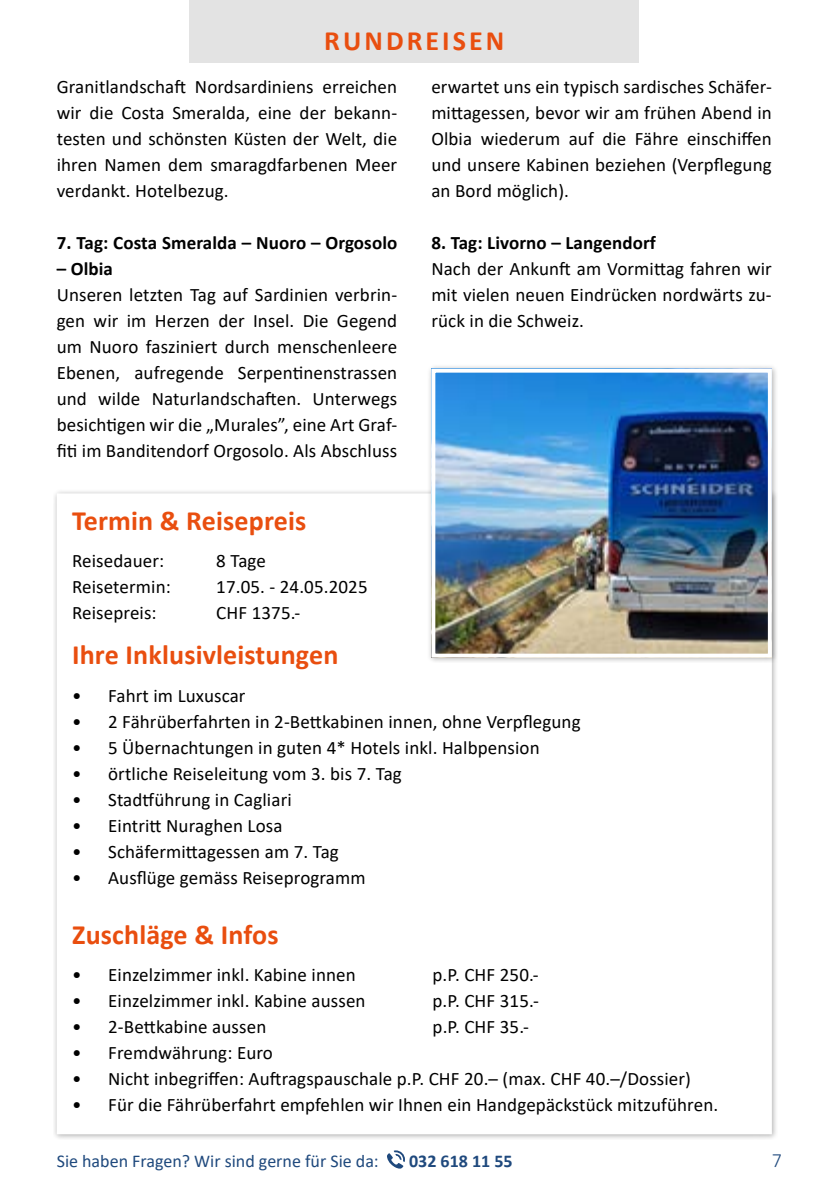
<style>
.page{position:relative;width:840px;height:1191px;background:#fff}
.page>*{position:absolute;margin:0;border:0;box-sizing:border-box;transform-origin:0 0}
.t1{font:700 28px "Calibri";letter-spacing:.005em;color:#e94e0f}
.t2{font:700 28px "Calibri";letter-spacing:.11em;color:#e94e0f}
.t3{font:300 20px "Calibri";color:#1f497d}
.t4{font:19px/26px "Calibri";letter-spacing:.005em;color:#000;text-align:justify}
.t5{font:700 19px "Calibri";letter-spacing:.005em;color:#000}
.t6{font:18px "Calibri";color:#1f497d}
.t7{font:700 18px "Calibri";color:#1f497d}
</style>
<div class="page">
<svg style="left:387px;top:1150px;width:18px;height:19px"></svg>
<div style="left:189px;top:0;width:449px;height:62px;background:#e3e3e3"></div>
<div style="left:53px;top:489px;width:724px;height:650px;background:#000;opacity:.3"></div>
<div style="left:59px;top:495px;width:710px;height:637px;background:#fff"></div>
<div style="left:427px;top:364px;width:350px;height:298px;background:#000;opacity:.3"></div>
<img style="left:436px;top:374px;width:330px;height:278px">
<div style="left:431px;top:369px;width:340px;height:288px;border:4px solid #fff"></div>
<h1 class="t2" style="left:324px;top:21px;width:181px">RUNDREISEN</h1>
<p class="t4" style="left:57px;top:73px;width:342px">Granitlandschaft Nordsardiniens erreichen wir die Costa Smeralda, eine der bekann&shy;testen und schönsten Küsten der Welt, die ihren Namen dem smaragdfarbenen Meer verdankt. Hotelbezug.</p>
<p class="t5" style="left:57px;top:229px;width:342px">7. Tag: Costa Smeralda – Nuoro – Orgosolo</p>
<p class="t5" style="left:57px;top:255px;width:58px">– Olbia</p>
<p class="t4" style="left:57px;top:281px;width:342px">Unseren letzten Tag auf Sardinien verbrin&shy;gen wir im Herzen der Insel. Die Gegend um Nuoro fasziniert durch menschenleere Ebenen, aufregende Serpentinenstrassen und wilde Naturlandschaften. Unterwegs besichtigen wir die „Murales”, eine Art Graf&shy;fiti im Banditendorf Orgosolo. Als Abschluss</p>
<p class="t4" style="left:431px;top:73px;width:342px">erwartet uns ein typisch sardisches Schäfer&shy;mittagessen, bevor wir am frühen Abend in Olbia wiederum auf die Fähre einschiffen und unsere Kabinen beziehen (Verpflegung an Bord möglich).</p>
<p class="t5" style="left:431px;top:229px;width:226px">8. Tag: Livorno – Langendorf</p>
<p class="t4" style="left:431px;top:255px;width:342px">Nach der Ankunft am Vormittag fahren wir mit vielen neuen Eindrücken nordwärts zu&shy;rück in die Schweiz.</p>
<h1 class="t1" style="left:72px;top:500px;width:235px">Termin &amp; Reisepreis</h1>
<p class="t4" style="left:72px;top:547px;width:94px">Reisedauer:</p>
<p class="t4" style="left:216px;top:547px;width:51px">8 Tage</p>
<p class="t4" style="left:72px;top:573px;width:100px">Reisetermin:</p>
<p class="t4" style="left:216px;top:573px;width:153px">17.05. - 24.05.2025</p>
<p class="t4" style="left:72px;top:599px;width:86px">Reisepreis:</p>
<p class="t4" style="left:216px;top:599px;width:86px">CHF 1375.-</p>
<h1 class="t1" style="left:72px;top:635px;width:268px">Ihre Inklusivleistungen</h1>
<p class="t4" style="left:72px;top:682px;width:175px">• Fahrt im Luxuscar</p>
<p class="t4" style="left:72px;top:708px;width:510px">• 2 Fährüberfahrten in 2-Bettkabinen innen, ohne Verpflegung</p>
<p class="t4" style="left:72px;top:734px;width:469px">• 5 Übernachtungen in guten 4* Hotels inkl. Halbpension</p>
<p class="t4" style="left:72px;top:760px;width:331px">• örtliche Reiseleitung vom 3. bis 7. Tag</p>
<p class="t4" style="left:72px;top:786px;width:221px">• Stadtführung in Cagliari</p>
<p class="t4" style="left:72px;top:812px;width:212px">• Eintritt Nuraghen Losa</p>
<p class="t4" style="left:72px;top:838px;width:268px">• Schäfermittagessen am 7. Tag</p>
<p class="t4" style="left:72px;top:864px;width:295px">• Ausflüge gemäss Reiseprogramm</p>
<h1 class="t1" style="left:72px;top:914px;width:208px">Zuschläge &amp; Infos</h1>
<p class="t4" style="left:72px;top:961px;width:285px">• Einzelzimmer inkl. Kabine innen</p>
<p class="t4" style="left:432px;top:961px;width:108px">p.P. CHF 250.-</p>
<p class="t4" style="left:72px;top:987px;width:295px">• Einzelzimmer inkl. Kabine aussen</p>
<p class="t4" style="left:432px;top:987px;width:108px">p.P. CHF 315.-</p>
<p class="t4" style="left:72px;top:1013px;width:195px">• 2-Bettkabine aussen</p>
<p class="t4" style="left:432px;top:1013px;width:98px">p.P. CHF 35.-</p>
<p class="t4" style="left:72px;top:1039px;width:202px">• Fremdwährung: Euro</p>
<p class="t4" style="left:72px;top:1065px;width:620px">• Nicht inbegriffen: Auftragspauschale p.P. CHF 20.– (max. CHF 40.–/Dossier)</p>
<p class="t4" style="left:72px;top:1091px;width:647px">• Für die Fährüberfahrt empfehlen wir Ihnen ein Handgepäckstück mitzuführen.</p>
<p class="t6" style="left:57px;top:1148px;width:323px">Sie haben Fragen? Wir sind gerne für Sie da:</p>
<p class="t7" style="left:409px;top:1148px;width:105px">032 618 11 55</p>
<p class="t3" style="left:771px;top:1147px;width:12px">7</p>
</div>
